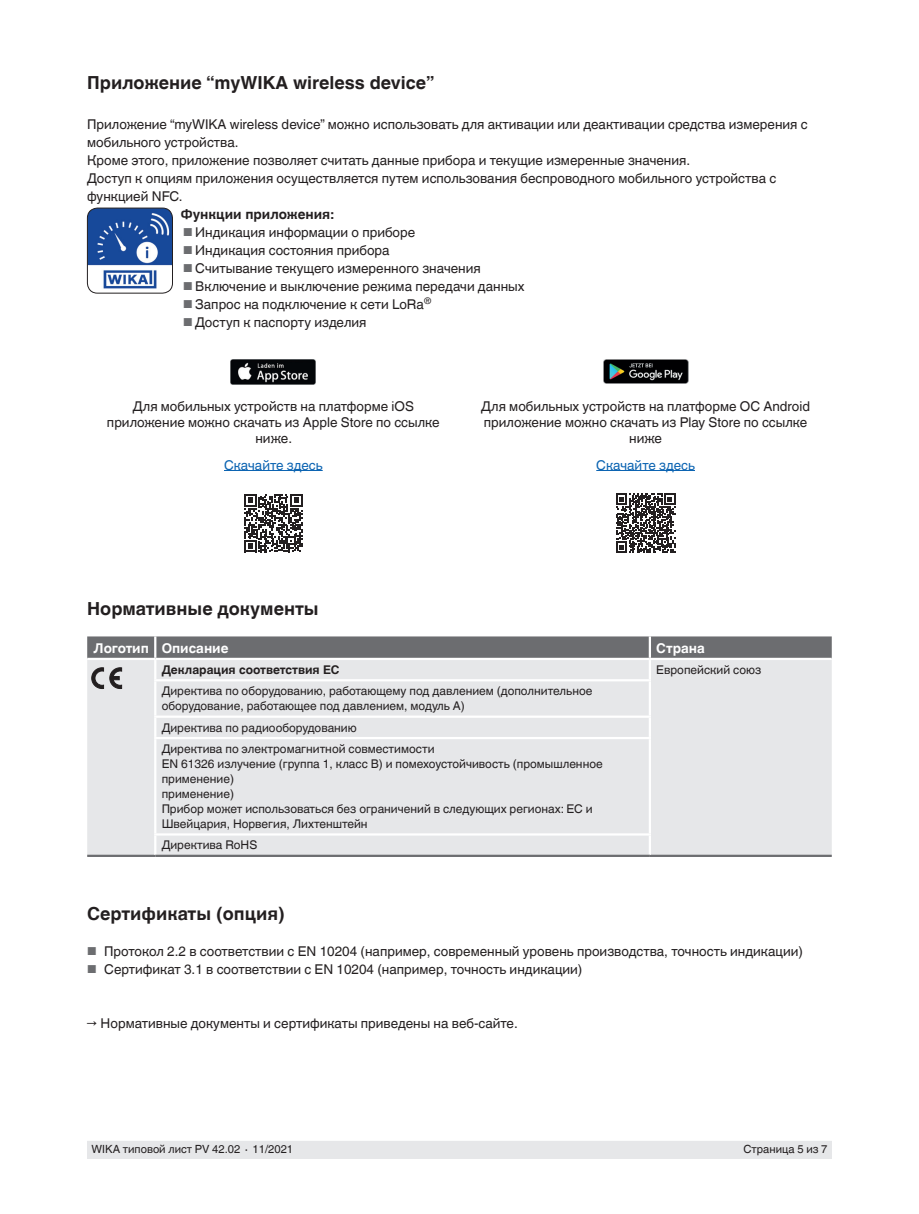
<style>
.page{position:relative;width:919px;height:1214px;background:#fff}
.page>*{position:absolute;margin:0;border:0;box-sizing:border-box;transform-origin:0 0}
.t1{font:700 18px "Helvetica World";color:#231f20}
.t2{font:13.5px/18px "Helvetica World";color:#231f20;text-align:center}
.t3{font:13.5px "Helvetica World";color:#0c64b2}
.t4{font:700 13.5px "Helvetica World";color:#fff}
.t5{font:700 13.5px "Helvetica World";color:#231f20}
.t6{font:12px/15px "Helvetica World";color:#231f20}
.t7{font:700 12px "Helvetica World";color:#231f20}
.t8{font:11.25px "Helvetica World";color:#231f20}
.s1{font-size:11.55px;color:#6c6d70}
</style>
<div class="page">
<div style="left:87px;top:1140px;width:744px;height:18px;background:#e6e7e9"></div>
<svg style="left:87px;top:1140px;width:744px;height:1px"></svg>
<div style="left:87px;top:688px;width:744px;height:166px;background:#e6e7e9"></div>
<hr style="left:87px;top:854px;width:68px;height:3px;background:#6c6d70">
<hr style="left:649px;top:854px;width:182px;height:3px;background:#6c6d70">
<hr style="left:154px;top:681px;width:2px;height:34px;background:#fff">
<hr style="left:648px;top:681px;width:3px;height:34px;background:#fff">
<hr style="left:154px;top:715px;width:497px;height:3px;background:#fff">
<svg style="left:154px;top:718px;width:2px;height:19px"></svg>
<hr style="left:648px;top:718px;width:3px;height:19px;background:#fff">
<hr style="left:154px;top:737px;width:497px;height:2px;background:#fff">
<hr style="left:154px;top:739px;width:2px;height:94px;background:#fff">
<hr style="left:648px;top:739px;width:3px;height:94px;background:#fff">
<hr style="left:154px;top:833px;width:497px;height:2px;background:#fff">
<svg style="left:154px;top:835px;width:2px;height:19px"></svg>
<hr style="left:648px;top:835px;width:3px;height:19px;background:#fff">
<hr style="left:155px;top:854px;width:494px;height:3px;background:#6c6d70">
<svg style="left:87px;top:636px;width:744px;height:52px;background:#b4b5b7"></svg>
<img style="left:231px;top:359px;width:85px;height:25px">
<img style="left:603px;top:359px;width:85px;height:25px">
<hr style="left:224px;top:470px;width:99px;height:1px;background:#0c64b2">
<hr style="left:596px;top:470px;width:99px;height:1px;background:#0c64b2">
<svg style="left:244px;top:494px;width:58px;height:58px"></svg>
<svg style="left:616px;top:493px;width:59px;height:60px"></svg>
<img style="left:87px;top:208px;width:85px;height:85px">
<div style="left:87px;top:208px;width:86px;height:85px;border:1px solid #231f20;border-radius:10px"></div>
<h1 class="t1" style="left:87px;top:73px;width:349px">Приложение “myWIKA wireless device”</h1>
<p class="t2" style="left:87px;top:115px;width:722px;text-align:left">Приложение “myWIKA wireless device” можно использовать для активации или деактивации средства измерения с мобильного устройства.<br>Кроме этого, приложение позволяет считать данные прибора и текущие измеренные значения.<br>Доступ к опциям приложения осуществляется путем использования беспроводного мобильного устройства с функцией NFC.</p>
<p class="t5" style="left:181px;top:206px;width:155px">Функции приложения:</p>
<p class="t2" style="left:183px;top:223px;width:234px"><span class="s1">■</span> Индикация информации о приборе</p>
<p class="t2" style="left:183px;top:241px;width:208px"><span class="s1">■</span> Индикация состояния прибора</p>
<p class="t2" style="left:183px;top:259px;width:299px"><span class="s1">■</span> Считывание текущего измеренного значения</p>
<p class="t2" style="left:183px;top:277px;width:343px"><span class="s1">■</span> Включение и выключение режима передачи данных</p>
<p class="t2" style="left:183px;top:295px;width:250px"><span class="s1">■</span> Запрос на подключение к сети LoRa<sup>®</sup></p>
<p class="t2" style="left:183px;top:313px;width:185px"><span class="s1">■</span> Доступ к паспорту изделия</p>
<p class="t2" style="left:107px;top:398px;width:334px;line-height:16.2px">Для мобильных устройств на платформе iOS приложение можно скачать из Apple Store по ссылке ниже.</p>
<p class="t2" style="left:481px;top:398px;width:330px;line-height:16.2px">Для мобильных устройств на платформе ОС Android приложение можно скачать из Play Store по ссылке ниже</p>
<p class="t3" style="left:224px;top:457px;width:100px">Скачайте здесь</p>
<p class="t3" style="left:596px;top:457px;width:100px">Скачайте здесь</p>
<h1 class="t1" style="left:87px;top:598px;width:233px">Нормативные документы</h1>
<p class="t4" style="left:94px;top:640px;width:136px">Логотип Описание</p>
<p class="t4" style="left:656px;top:640px;width:50px">Страна</p>
<p class="t7" style="left:162px;top:662px;width:179px">Декларация соответствия ЕС</p>
<p class="t6" style="left:656px;top:662px;width:106px">Европейский союз</p>
<p class="t6" style="left:162px;top:683px;width:432px">Директива по оборудованию, работающему под давлением (дополнительное оборудование, работающее под давлением, модуль A)</p>
<p class="t6" style="left:162px;top:717px;width:274px;line-height:21.3px">Директива по радиооборудованию<br>Директива по электромагнитной совместимости</p>
<p class="t6" style="left:162px;top:756px;width:442px">EN 61326 излучение (группа 1, класс B) и помехоустойчивость (промышленное применение)<br>применение)<br>Прибор может использоваться без ограничений в следующих регионах: ЕС и Швейцария, Норвегия, Лихтенштейн</p>
<p class="t6" style="left:162px;top:837px;width:97px">Директива RoHS</p>
<h1 class="t1" style="left:87px;top:903px;width:199px">Сертификаты (опция)</h1>
<p class="t2" style="left:87px;top:942px;width:717px"><span class="s1">■</span> Протокол 2.2 в соответствии с EN 10204 (например, современный уровень производства, точность индикации)</p>
<p class="t2" style="left:87px;top:960px;width:496px"><span class="s1">■</span> Сертификат 3.1 в соответствии с EN 10204 (например, точность индикации)</p>
<p class="t2" style="left:87px;top:1014px;width:432px">→ Нормативные документы и сертификаты приведены на веб-сайте.</p>
<p class="t8" style="left:91px;top:1142px;width:203px">WIKA типовой лист PV 42.02 ∙ 11/2021</p>
<p class="t8" style="left:743px;top:1142px;width:86px">Страница 5 из 7</p>
</div>
